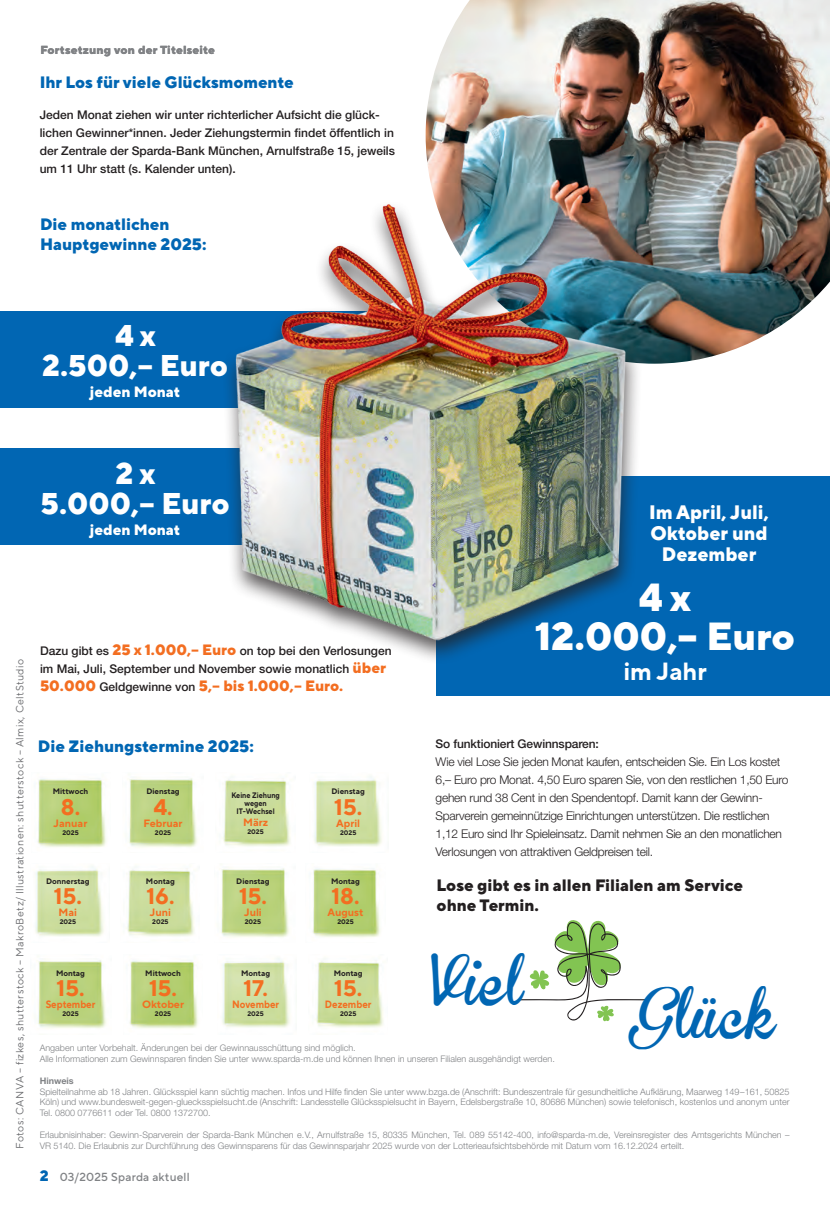
<style>
.page{position:relative;width:830px;height:1221px;background:#fff}
.page>*{position:absolute;margin:0;border:0;box-sizing:border-box;transform-origin:0 0}
.t1{font:48.15px "Brannboll Fet";color:#0166b3}
.t2{font:800 39px/39px "TT Norms Pro";color:#fff;text-align:center}
.t3{font:800 30px/30px "TT Norms Pro";color:#fff;text-align:center}
.t4{font:700 24.75px "TT Norms Pro";color:#fff}
.t5{font:700 22.65px "TT Norms Pro";color:#f36e21}
.t6{font:800 19.5px/21px "TT Norms Pro";color:#fff;text-align:center}
.t7{font:800 16.5px/19.8px "TT Norms Pro";color:#0166b3}
.t8{font:800 16.5px/19.8px "TT Norms Pro";color:#231f20}
.t9{font:800 15px "TT Norms Pro";color:#f36e21}
.t10{font:800 15px "TT Norms Pro";color:#fff}
.t11{font:300 12px/18px "Helvetica Neue LT Std";letter-spacing:-.02em;color:#231f20}
.t12{font:500 12px/18px "Helvetica Neue LT Std";color:#231f20}
.t13{font:800 11.7px "TT Norms Pro";letter-spacing:.02em;color:#808285}
.t14{font:500 11.7px "TT Norms Pro";letter-spacing:.02em;color:#808285}
.t15{font:700 10.65px "TT Norms Pro";color:#f36e21}
.t16{font:700 10.65px "TT Norms Pro";color:#f36e21;scale:.9 1}
.t17{font:10.5px "TT Norms Pro";letter-spacing:.045em;color:#6c6d70}
.t18{font:300 9px/10.8px "Helvetica Neue LT Std";color:#808285;text-align:justify}
.t19{font:700 9px "Helvetica Neue LT Std";color:#808285}
.t20{font:700 7.95px "TT Norms Pro";color:#231f20}
.t21{font:700 7.95px/7.9px "TT Norms Pro";color:#231f20;text-align:center;scale:.9 1}
.t22{font:700 6.6px "TT Norms Pro";color:#231f20}
.s1{font-family:"TT Norms Pro";font-weight:800;font-size:15px;color:#f36e21}
.s2{font-family:"Helvetica Neue LT Std";font-weight:500;font-size:12px;color:#231f20}
.s3{font-weight:800;font-size:15px;color:#0166b3}
</style>
<div class="page">
<div style="left:0;top:311px;width:366px;height:96px;background:#0166b3"></div>
<div style="left:0;top:448px;width:287px;height:96px;background:#0166b3"></div>
<div style="left:436px;top:476px;width:393px;height:220px;background:#0166b3"></div>
<img style="left:425px;top:0;width:404px;height:363px">
<svg style="left:518px;top:920px;width:129px;height:101px"></svg>
<img style="left:37px;top:779px;width:69px;height:69px">
<img style="left:126px;top:869px;width:69px;height:68px">
<img style="left:222px;top:958px;width:68px;height:70px">
<img style="left:35px;top:866px;width:69px;height:71px">
<img style="left:129px;top:960px;width:69px;height:69px">
<img style="left:314px;top:776px;width:68px;height:71px">
<img style="left:38px;top:960px;width:69px;height:69px">
<img style="left:129px;top:778px;width:69px;height:70px">
<img style="left:221px;top:868px;width:69px;height:70px">
<img style="left:315px;top:961px;width:69px;height:67px">
<img style="left:312px;top:869px;width:69px;height:69px">
<img style="left:222px;top:779px;width:69px;height:68px">
<div style="left:222px;top:199px;width:420px;height:466px;background:#231f20;opacity:.75"></div>
<img style="left:230px;top:191px;width:413px;height:464px">
<p class="t13" style="left:40px;top:41px;width:176px">Fortsetzung von der Titelseite</p>
<h3 class="t7" style="left:40px;top:72px;width:255px">Ihr Los für viele Glücksmomente</h3>
<h3 class="t12" style="left:40px;top:105px;width:357px">Jeden Monat ziehen wir unter richterlicher Aufsicht die glück&shy;lichen Gewinner*innen. Jeder Ziehungstermin findet öffentlich in der Zentrale der Sparda-Bank München, Arnulfstraße 15, jeweils um 11 Uhr statt (s. Kalender unten).</h3>
<h3 class="t7" style="left:40px;top:213px;width:168px">Die monatlichen<br>Hauptgewinne 2025:</h3>
<h3 class="t3" style="left:42px;top:319px;width:187px">4 x<br>2.500,– Euro</h3>
<h3 class="t10" style="left:90px;top:381px;width:92px">jeden Monat</h3>
<p class="t17" style="left:12px;top:1148px;width:491px;rotate:-90deg">Fotos: CANVA – fizkes, shutterstock – MakroBetz/ Illustrationen: shutterstock – Almix, CeltStudio</p>
<h3 class="t3" style="left:40px;top:456px;width:191px">2 x<br>5.000,– Euro</h3>
<h3 class="t10" style="left:90px;top:518px;width:92px">jeden Monat</h3>
<h3 class="t12" style="left:40px;top:642px;width:353px">Dazu gibt es <span class="s1">25 x 1.000,– Euro</span> on top bei den Verlosungen im Mai, Juli, September und November sowie monatlich <span class="s1">über</span></h3>
<h3 class="t9" style="left:40px;top:674px;width:305px">50.000 <span class="s2">Geldgewinne von</span> 5,– bis 1.000,– Euro.</h3>
<h3 class="t7" style="left:38px;top:734px;width:217px">Die Ziehungstermine 2025:</h3>
<p class="t20" style="left:53px;top:785px;width:37px">Mittwoch</p>
<h3 class="t5" style="left:61px;top:789px;width:21px">8.</h3>
<p class="t15" style="left:54px;top:815px;width:35px">Januar</p>
<p class="t22" style="left:62px;top:827px;width:18px">2025</p>
<p class="t20" style="left:146px;top:785px;width:35px">Dienstag</p>
<h3 class="t5" style="left:154px;top:789px;width:20px">4.</h3>
<p class="t15" style="left:143px;top:815px;width:41px">Februar</p>
<p class="t22" style="left:155px;top:827px;width:18px">2025</p>
<p class="t21" style="left:231px;top:790px;width:55px">Keine Ziehung wegen<br>IT-Wechsel</p>
<p class="t15" style="left:243px;top:814px;width:27px">März</p>
<p class="t22" style="left:247px;top:827px;width:18px">2025</p>
<p class="t20" style="left:46px;top:875px;width:45px">Donnerstag</p>
<h3 class="t5" style="left:54px;top:879px;width:29px">15.</h3>
<p class="t15" style="left:59px;top:904px;width:20px">Mai</p>
<p class="t22" style="left:60px;top:916px;width:18px">2025</p>
<p class="t20" style="left:56px;top:966px;width:31px">Montag</p>
<h3 class="t5" style="left:57px;top:971px;width:29px">15.</h3>
<p class="t16" style="left:46px;top:996px;width:57px">September</p>
<p class="t22" style="left:62px;top:1008px;width:18px">2025</p>
<p class="t20" style="left:146px;top:875px;width:31px">Montag</p>
<h3 class="t5" style="left:146px;top:879px;width:30px">16.</h3>
<p class="t15" style="left:150px;top:904px;width:23px">Juni</p>
<p class="t22" style="left:152px;top:916px;width:18px">2025</p>
<p class="t20" style="left:145px;top:966px;width:37px">Mittwoch</p>
<h3 class="t5" style="left:149px;top:971px;width:29px">15.</h3>
<p class="t15" style="left:142px;top:996px;width:43px">Oktober</p>
<p class="t22" style="left:155px;top:1008px;width:18px">2025</p>
<p class="t20" style="left:236px;top:875px;width:35px">Dienstag</p>
<h3 class="t5" style="left:239px;top:879px;width:29px">15.</h3>
<p class="t15" style="left:244px;top:904px;width:19px">Juli</p>
<p class="t22" style="left:245px;top:916px;width:18px">2025</p>
<p class="t20" style="left:241px;top:966px;width:31px">Montag</p>
<h3 class="t5" style="left:243px;top:971px;width:26px">17.</h3>
<p class="t16" style="left:232px;top:996px;width:54px">November</p>
<p class="t22" style="left:247px;top:1008px;width:18px">2025</p>
<p class="t20" style="left:331px;top:785px;width:35px">Dienstag</p>
<h3 class="t5" style="left:334px;top:789px;width:29px">15.</h3>
<p class="t15" style="left:336px;top:815px;width:25px">April</p>
<p class="t22" style="left:340px;top:827px;width:18px">2025</p>
<p class="t20" style="left:331px;top:875px;width:31px">Montag</p>
<h3 class="t5" style="left:331px;top:879px;width:30px">18.</h3>
<p class="t15" style="left:327px;top:904px;width:37px">August</p>
<p class="t22" style="left:337px;top:916px;width:18px">2025</p>
<p class="t20" style="left:333px;top:966px;width:31px">Montag</p>
<h3 class="t5" style="left:334px;top:971px;width:29px">15.</h3>
<p class="t16" style="left:325px;top:996px;width:53px">Dezember</p>
<p class="t22" style="left:340px;top:1008px;width:18px">2025</p>
<p class="t18" style="left:40px;top:1041px;width:317px">Angaben unter Vorbehalt. Änderungen bei der Gewinnausschüttung sind möglich.</p>
<h3 class="t6" style="left:648px;top:500px;width:121px">Im April, Juli,<br>Oktober und<br>Dezember</h3>
<h2 class="t2" style="left:534px;top:578px;width:262px">4 x<br>12.000,– Euro</h2>
<h3 class="t4" style="left:623px;top:653px;width:85px">im Jahr</h3>
<h3 class="t12" style="left:435px;top:734px;width:165px">So funktioniert Gewinnsparen:</h3>
<p class="t11" style="left:435px;top:752px;width:354px">Wie viel Lose Sie jeden Monat kaufen, entscheiden Sie. Ein Los kostet 6,– Euro pro Monat. 4,50 Euro sparen Sie, von den restlichen 1,50 Euro gehen rund 38 Cent in den Spendentopf. Damit kann der Gewinn-Sparverein gemeinnützige Einrichtungen unterstützen. Die restlichen 1,12 Euro sind Ihr Spieleinsatz. Damit nehmen Sie an den monatlichen Verlosungen von attraktiven Geldpreisen teil.</p>
<h3 class="t8" style="left:436px;top:873px;width:308px">Lose gibt es in allen Filialen am Service ohne Termin.</h3>
<h1 class="t1" style="left:430px;top:957px;width:94px">Viel</h1>
<h1 class="t1" style="left:638px;top:989px;width:139px">Glück</h1>
<p class="t18" style="left:40px;top:1053px;width:516px">Alle Informationen zum Gewinnsparen finden Sie unter www.sparda-m.de und können Ihnen in unseren Filialen ausgehändigt werden.</p>
<p class="t19" style="left:40px;top:1074px;width:35px">Hinweis</p>
<p class="t18" style="left:40px;top:1085px;width:751px">Spielteilnahme ab 18 Jahren. Glücksspiel kann süchtig machen. Infos und Hilfe finden Sie unter www.bzga.de (Anschrift: Bundeszentrale für gesundheitliche Aufklärung, Maarweg 149 –161, 50825<br>Köln) und www.bundesweit-gegen-gluecksspielsucht.de (Anschrift: Landesstelle Glücksspielsucht in Bayern, Edelsbergstraße 10, 80686 München) sowie telefonisch, kostenlos und anonym unter Tel. 0800 0776611 oder Tel. 0800 1372700.</p>
<p class="t18" style="left:40px;top:1128px;width:751px">Erlaubnisinhaber: Gewinn-Sparverein der Sparda-Bank München e.V., Arnulfstraße 15, 80335 München, Tel. 089 55142-400, info@sparda-m.de, Vereinsregister des Amtsgerichts München –<br>VR 5140. Die Erlaubnis zur Durchführung des Gewinnsparens für das Gewinnsparjahr 2025 wurde von der Lotterieaufsichtsbehörde mit Datum vom 16.12.2024 erteilt.</p>
<p class="t14" style="left:40px;top:1167px;width:151px"><span class="s3">2</span> 03/2025 Sparda aktuell</p>
</div>
